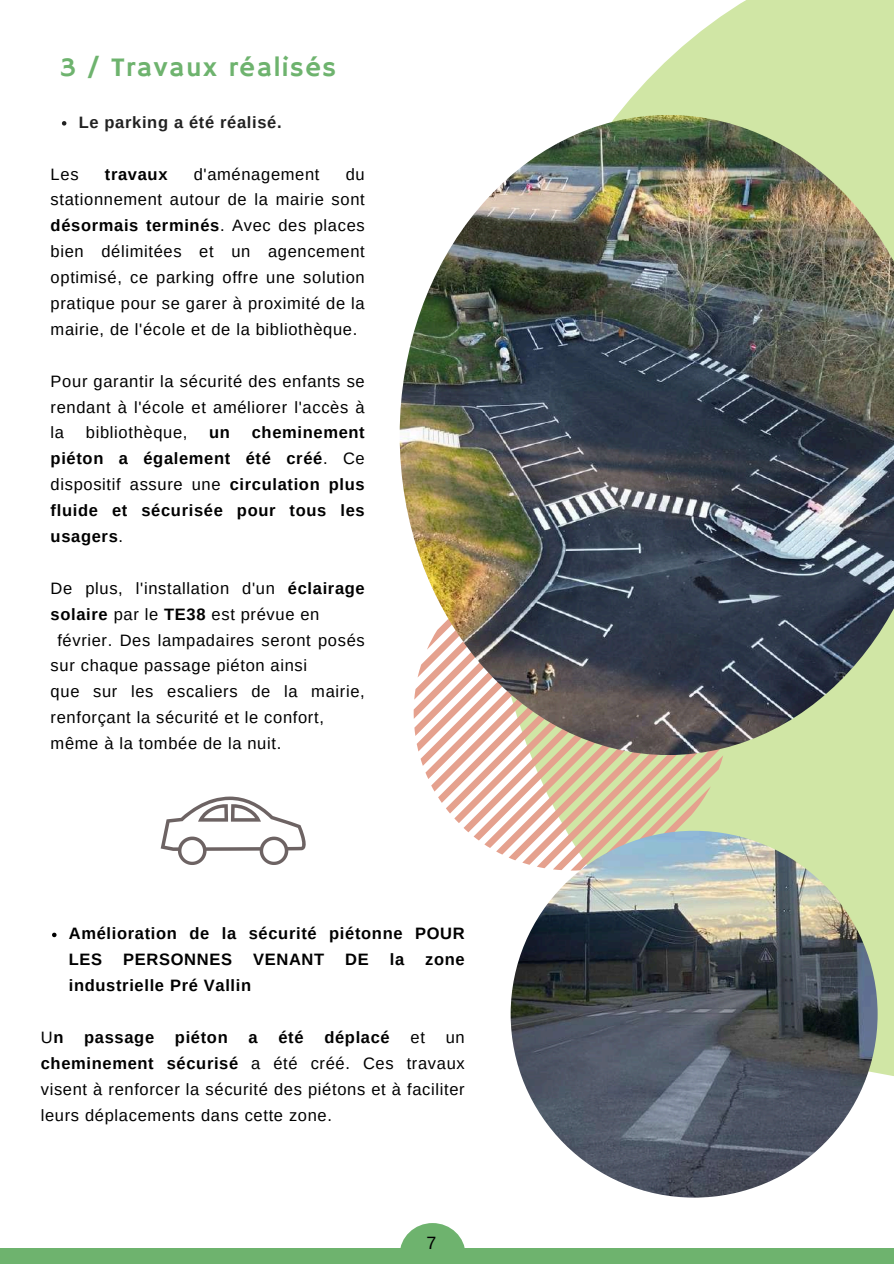
<style>
.page{position:relative;width:894px;height:1264px;background:#fff}
.page>*{position:absolute;margin:0;border:0;box-sizing:border-box;transform-origin:0 0}
.t1{font:27.3px "Hammersmith One";letter-spacing:.05em;color:#6eb36e}
.t2{font:17.85px "Arimo";color:#000}
.t3{font:16.5px/25.8px "Arimo";letter-spacing:.04em;color:#000;text-align:justify}
.t4{font:700 16.5px/25.8px "Arimo";letter-spacing:.04em;color:#000}
.t5{font:700 16.5px "Arimo";letter-spacing:.04em;color:#222}
.s1{font-weight:700}
.s2{font-weight:400}
</style>
<div class="page">
<div style="left:0;top:1248px;width:893px;height:15px;background:#6eb36e"></div>
<svg style="left:400px;top:1223px;width:65px;height:25px;fill:#6eb36e"></svg>
<svg style="left:517px;top:0;width:376px;height:1079px;fill:#d0e6a5"></svg>
<svg style="left:420px;top:754px;width:308px;height:116px"></svg>
<img style="left:399px;top:115px;width:494px;height:639px">
<img style="left:510px;top:830px;width:367px;height:367px;border-radius:50%">
<svg style="left:161px;top:796px;width:145px;height:69px"></svg>
<svg style="left:52px;top:932px;width:4px;height:5px"></svg>
<svg style="left:62px;top:121px;width:4px;height:5px"></svg>
<h1 class="t1" style="left:60px;top:51px;width:277px">3 / Travaux réalisés</h1>
<p class="t5" style="left:79px;top:113px;width:204px">Le parking a été réalisé.</p>
<p class="t3" style="left:51px;top:161px;width:29px">Les</p>
<p class="t4" style="left:105px;top:161px;width:64px">travaux</p>
<p class="t3" style="left:194px;top:161px;width:127px">d'aménagement</p>
<p class="t3" style="left:51px;top:161px;width:315px;text-indent:295px">du stationnement autour de la mairie sont <span class="s1">désormais terminés</span>. Avec des places bien délimitées et un agencement optimisé, ce parking offre une solution pratique pour se garer à proximité de la mairie, de l'école et de la bibliothèque.</p>
<p class="t3" style="left:51px;top:368px;width:315px">Pour garantir la sécurité des enfants se rendant à l'école et améliorer l'accès à la</p>
<p class="t3" style="left:86px;top:420px;width:103px">bibliothèque,</p>
<p class="t4" style="left:209px;top:420px;width:22px">un</p>
<p class="t4" style="left:51px;top:420px;width:315px;text-align:justify;text-indent:201px">cheminement piéton a également été créé<span class="s2">. Ce dispositif assure une</span> circulation plus fluide et sécurisée pour tous les usagers<span class="s2">.</span></p>
<p class="t3" style="left:51px;top:575px;width:315px">De plus, l'installation d'un <span class="s1">éclairage</span></p>
<p class="t3" style="left:51px;top:601px;width:270px"><span class="s1">solaire</span> par le <span class="s1">TE38</span> est prévue en</p>
<p class="t3" style="left:57px;top:627px;width:309px">février. Des lampadaires seront posés</p>
<p class="t3" style="left:51px;top:653px;width:258px">sur chaque passage piéton ainsi</p>
<p class="t3" style="left:51px;top:678px;width:315px">que sur les escaliers de la mairie,</p>
<p class="t3" style="left:51px;top:704px;width:275px">renforçant la sécurité et le confort,</p>
<p class="t3" style="left:51px;top:730px;width:232px">même à la tombée de la nuit.</p>
<p class="t4" style="left:69px;top:920px;width:397px">Amélioration de la sécurité piétonne POUR<br>LES</p>
<p class="t4" style="left:123px;top:946px;width:110px">PERSONNES</p>
<p class="t4" style="left:253px;top:946px;width:73px">VENANT</p>
<p class="t4" style="left:345px;top:946px;width:25px">DE</p>
<p class="t4" style="left:389px;top:946px;width:16px">la</p>
<p class="t4" style="left:425px;top:946px;width:41px">zone</p>
<p class="t4" style="left:69px;top:972px;width:184px">industrielle Pré Vallin</p>
<p class="t3" style="left:41px;top:1024px;width:24px">U<span class="s1">n</span></p>
<p class="t4" style="left:84px;top:1024px;width:71px">passage</p>
<p class="t4" style="left:175px;top:1024px;width:54px">piéton</p>
<p class="t4" style="left:248px;top:1024px;width:11px">a</p>
<p class="t4" style="left:278px;top:1024px;width:27px">été</p>
<p class="t4" style="left:324px;top:1024px;width:67px">déplacé</p>
<p class="t3" style="left:410px;top:1024px;width:16px">et</p>
<p class="t3" style="left:41px;top:1024px;width:425px;text-indent:405px">un <span class="s1">cheminement sécurisé</span> a été créé. Ces travaux visent à renforcer la sécurité des piétons et à faciliter leurs déplacements dans cette zone.</p>
<p class="t2" style="left:426px;top:1232px;width:11px">7</p>
</div>
